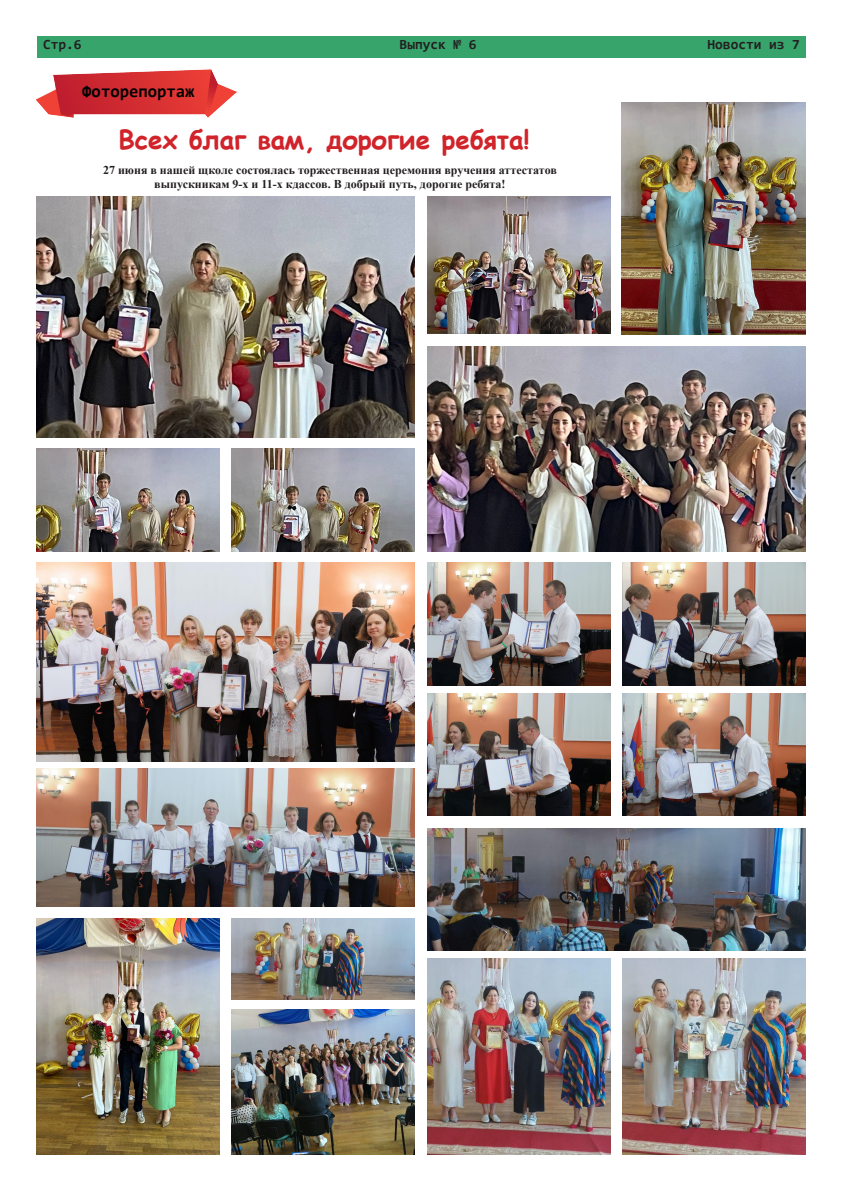
<style>
.page{position:relative;width:842px;height:1191px;background:#fff}
.page>*{position:absolute;margin:0;border:0;box-sizing:border-box;transform-origin:0 0}
.t1{font:700 26px "Comic Sans MS";color:#d1232a}
.t2{font:700 17px "Consolas";color:#000001}
.t3{font:700 14px "Consolas";color:#231f20}
.t4{font:700 12px "Times New Roman";color:#231f20}
</style>
<div class="page">
<img style="left:36px;top:69px;width:201px;height:49px">
<div style="left:37px;top:36px;width:769px;height:21px;background:#37a46c"></div>
<img style="left:36px;top:196px;width:379px;height:241px">
<img style="left:36px;top:448px;width:183px;height:103px">
<img style="left:231px;top:448px;width:184px;height:103px">
<img style="left:427px;top:196px;width:183px;height:138px">
<img style="left:622px;top:102px;width:183px;height:232px">
<img style="left:427px;top:346px;width:379px;height:205px">
<img style="left:36px;top:563px;width:379px;height:198px">
<img style="left:36px;top:768px;width:379px;height:138px">
<img style="left:427px;top:563px;width:183px;height:122px">
<img style="left:622px;top:563px;width:184px;height:122px">
<img style="left:427px;top:693px;width:183px;height:122px">
<img style="left:622px;top:693px;width:184px;height:122px">
<img style="left:36px;top:918px;width:183px;height:237px">
<img style="left:231px;top:918px;width:184px;height:81px">
<img style="left:427px;top:828px;width:379px;height:122px">
<img style="left:427px;top:959px;width:183px;height:195px">
<img style="left:623px;top:958px;width:183px;height:197px">
<img style="left:231px;top:1009px;width:184px;height:146px">
<p class="t3" style="left:43px;top:36px;width:40px">Стр.6</p>
<p class="t3" style="left:400px;top:36px;width:78px">Выпуск № 6</p>
<p class="t3" style="left:708px;top:36px;width:94px">Новости из 7</p>
<p class="t2" style="left:82px;top:81px;width:114px">Фоторепортаж</p>
<p class="t1" style="left:118px;top:120px;width:413px">Всех благ вам, дорогие ребята!</p>
<p class="t4" style="left:103px;top:161px;width:455px">27 июня в нашей щколе состоялась торжественная церемония вручения аттестатов</p>
<p class="t4" style="left:154px;top:176px;width:353px">выпускникам 9-х и 11-х кдассов. В добрый путь, дорогие ребята!</p>
</div>
